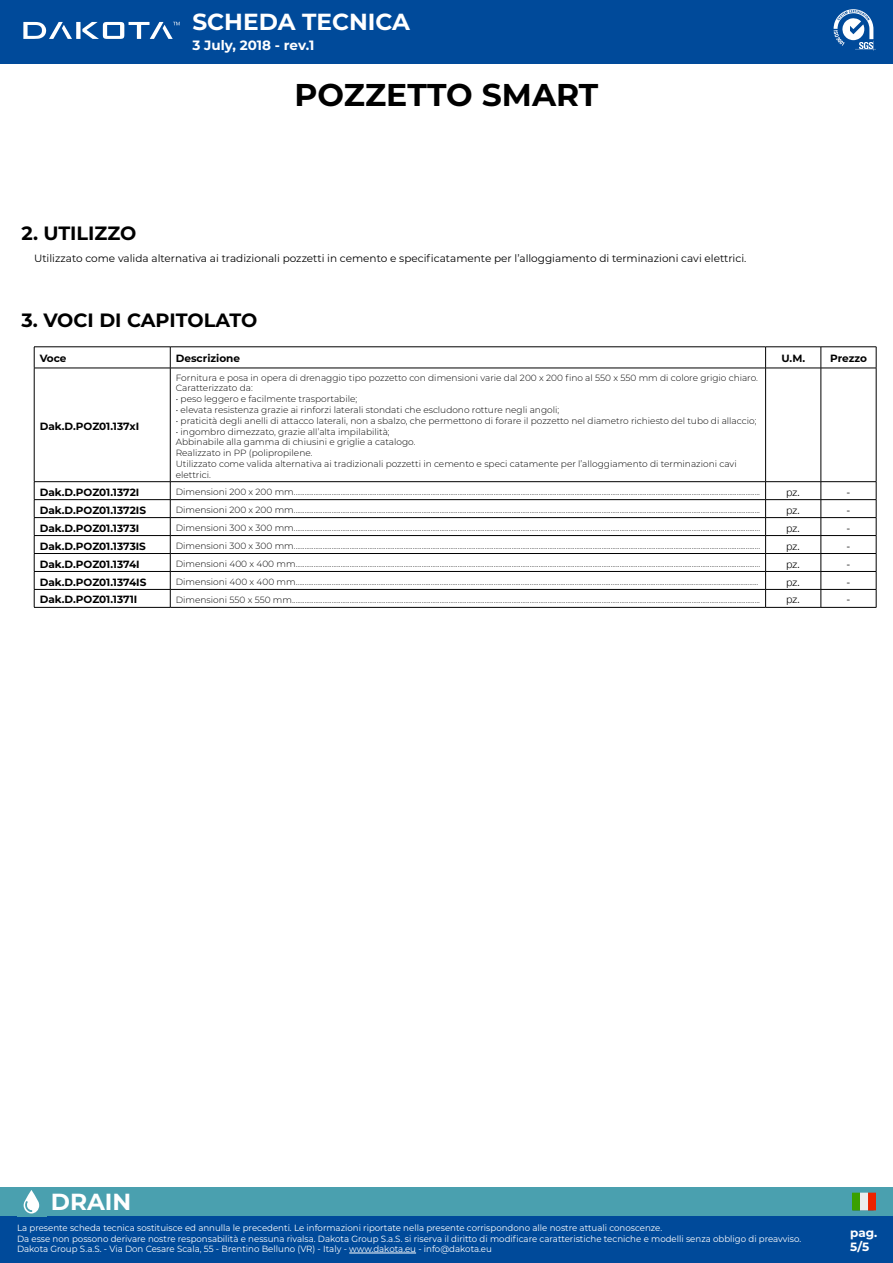
<style>
.page{position:relative;width:893px;height:1263px;background:#fff}
.page>*{position:absolute;margin:0;border:0;box-sizing:border-box;transform-origin:0 0}
.t1{font:700 31.5px "Montserrat";color:#000}
.t2{font:700 23.25px "Montserrat";color:#fff}
.t3{font:700 19.2px "Montserrat";color:#000}
.t4{font:700 13.5px "Montserrat";color:#fff}
.t5{font:700 12px/14.4px "Montserrat";color:#fff}
.t6{font:700 10.5px "Montserrat";color:#000}
.t7{font:10.5px "Montserrat";color:#000}
.t8{font:300 10.5px "Helvetica Neue";color:#000}
.t9{font:300 9px/10.8px "Montserrat";color:#000}
.t10{font:9px/10.5px "Montserrat";color:#fff;scale:.96 1}
</style>
<div class="page">
<div style="left:0;top:0;width:893px;height:64px;background:#004a9a"></div>
<svg style="left:834px;top:9px;width:42px;height:42px"></svg>
<div style="left:0;top:1216px;width:893px;height:47px;background:#004a9a"></div>
<div style="left:0;top:1187px;width:893px;height:29px;background:#4aa0af"></div>
<svg style="left:24px;top:1190px;width:15px;height:23px"></svg>
<svg style="left:852px;top:1193px;width:24px;height:17px"></svg>
<hr style="left:349px;top:1253px;width:67px;height:1px;background:#fff">
<div style="left:76px;top:22px;width:5px;height:17px;background:#fff"></div>
<svg style="left:23px;top:22px;width:49px;height:17px"></svg>
<svg style="left:82px;top:22px;width:98px;height:17px"></svg>
<hr style="left:34px;top:347px;width:136px;height:1px;background:#000">
<svg style="left:34px;top:347px;width:1px;height:21px"></svg>
<hr style="left:170px;top:347px;width:596px;height:1px;background:#000">
<svg style="left:170px;top:347px;width:1px;height:21px"></svg>
<hr style="left:766px;top:347px;width:55px;height:1px;background:#000">
<svg style="left:765px;top:347px;width:1px;height:21px"></svg>
<hr style="left:821px;top:347px;width:55px;height:1px;background:#000">
<svg style="left:821px;top:347px;width:1px;height:21px"></svg>
<svg style="left:876px;top:347px;width:1px;height:21px"></svg>
<hr style="left:34px;top:368px;width:136px;height:1px;background:#000">
<hr style="left:34px;top:368px;width:1px;height:113px;background:#000">
<hr style="left:170px;top:368px;width:596px;height:1px;background:#000">
<hr style="left:170px;top:368px;width:1px;height:113px;background:#000">
<hr style="left:766px;top:368px;width:55px;height:1px;background:#000">
<hr style="left:765px;top:368px;width:1px;height:113px;background:#000">
<hr style="left:821px;top:368px;width:55px;height:1px;background:#000">
<hr style="left:821px;top:368px;width:1px;height:113px;background:#000">
<hr style="left:876px;top:368px;width:1px;height:113px;background:#000">
<hr style="left:34px;top:481px;width:136px;height:1px;background:#000">
<hr style="left:170px;top:481px;width:596px;height:1px;background:#000">
<hr style="left:766px;top:481px;width:55px;height:1px;background:#000">
<hr style="left:821px;top:481px;width:55px;height:1px;background:#000">
<hr style="left:34px;top:499px;width:136px;height:1px;background:#000">
<hr style="left:170px;top:499px;width:596px;height:1px;background:#000">
<hr style="left:766px;top:499px;width:55px;height:1px;background:#000">
<hr style="left:821px;top:499px;width:55px;height:1px;background:#000">
<hr style="left:34px;top:517px;width:136px;height:1px;background:#000">
<hr style="left:170px;top:517px;width:596px;height:1px;background:#000">
<hr style="left:766px;top:517px;width:55px;height:1px;background:#000">
<hr style="left:821px;top:517px;width:55px;height:1px;background:#000">
<hr style="left:34px;top:535px;width:136px;height:1px;background:#000">
<hr style="left:170px;top:535px;width:596px;height:1px;background:#000">
<hr style="left:766px;top:535px;width:55px;height:1px;background:#000">
<hr style="left:821px;top:535px;width:55px;height:1px;background:#000">
<hr style="left:34px;top:553px;width:136px;height:1px;background:#000">
<hr style="left:170px;top:553px;width:596px;height:1px;background:#000">
<hr style="left:766px;top:553px;width:55px;height:1px;background:#000">
<hr style="left:821px;top:553px;width:55px;height:1px;background:#000">
<hr style="left:34px;top:571px;width:136px;height:1px;background:#000">
<hr style="left:170px;top:571px;width:596px;height:1px;background:#000">
<hr style="left:766px;top:571px;width:55px;height:1px;background:#000">
<hr style="left:821px;top:571px;width:55px;height:1px;background:#000">
<hr style="left:34px;top:589px;width:136px;height:1px;background:#000">
<svg style="left:34px;top:482px;width:1px;height:125px"></svg>
<hr style="left:170px;top:589px;width:596px;height:1px;background:#000">
<svg style="left:170px;top:482px;width:1px;height:125px"></svg>
<hr style="left:766px;top:589px;width:55px;height:1px;background:#000">
<svg style="left:765px;top:482px;width:1px;height:125px"></svg>
<hr style="left:821px;top:589px;width:55px;height:1px;background:#000">
<svg style="left:821px;top:482px;width:1px;height:125px"></svg>
<svg style="left:876px;top:482px;width:1px;height:125px"></svg>
<hr style="left:34px;top:607px;width:136px;height:1px;background:#000">
<hr style="left:170px;top:607px;width:596px;height:1px;background:#000">
<hr style="left:766px;top:607px;width:55px;height:1px;background:#000">
<hr style="left:821px;top:607px;width:55px;height:1px;background:#000">
<h2 class="t2" style="left:192px;top:5px;width:219px">SCHEDA TECNICA</h2>
<h3 class="t4" style="left:192px;top:35px;width:123px">3 July, 2018 - rev.1</h3>
<h1 class="t1" style="left:295px;top:72px;width:305px">POZZETTO SMART</h1>
<h3 class="t3" style="left:21px;top:220px;width:117px">2. UTILIZZO</h3>
<p class="t7" style="left:34px;top:251px;width:714px">Utilizzato come valida alternativa ai tradizionali pozzetti in cemento e specificatamente per l’alloggiamento di terminazioni cavi elettrici.</p>
<h3 class="t3" style="left:21px;top:306px;width:237px">3. VOCI DI CAPITOLATO</h3>
<p class="t6" style="left:40px;top:351px;width:28px">Voce</p>
<p class="t6" style="left:176px;top:351px;width:66px">Descrizione</p>
<p class="t6" style="left:781px;top:351px;width:25px">U.M.</p>
<p class="t6" style="left:830px;top:351px;width:38px">Prezzo</p>
<p class="t6" style="left:40px;top:419px;width:101px">Dak.D.POZ01.137xI</p>
<p class="t9" style="left:176px;top:372px;width:584px">Fornitura e posa in opera di drenaggio tipo pozzetto con dimensioni varie dal 200 x 200 fino al 550 x 550 mm di colore grigio chiaro.<br>Caratterizzato da:</p>
<p class="t9" style="left:176px;top:393px;width:183px">• peso leggero e facilmente trasportabile;</p>
<p class="t9" style="left:176px;top:404px;width:385px">• elevata resistenza grazie ai rinforzi laterali stondati che escludono rotture negli angoli;</p>
<p class="t9" style="left:176px;top:415px;width:582px">• praticità degli anelli di attacco laterali, non a sbalzo, che permettono di forare il pozzetto nel diametro richiesto del tubo di allaccio;</p>
<p class="t9" style="left:176px;top:426px;width:562px">• ingombro dimezzato, grazie all’alta impilabilità;<br>Abbinabile alla gamma di chiusini e griglie a catalogo.<br>Realizzato in PP (polipropilene.<br>Utilizzato come valida alternativa ai tradizionali pozzetti in cemento e speci catamente per l’alloggiamento di terminazioni cavi elettrici.</p>
<p class="t6" style="left:40px;top:484px;width:101px">Dak.D.POZ01.1372I</p>
<p class="t9" style="left:176px;top:486px;width:586px">Dimensioni 200 x 200 mm...................................................................................................................................................................................................................................................................</p>
<p class="t8" style="left:786px;top:483px;width:15px">pz.</p>
<p class="t8" style="left:847px;top:483px;width:5px">-</p>
<p class="t6" style="left:40px;top:502px;width:108px">Dak.D.POZ01.1372IS</p>
<p class="t9" style="left:176px;top:504px;width:586px">Dimensioni 200 x 200 mm...................................................................................................................................................................................................................................................................</p>
<p class="t8" style="left:786px;top:501px;width:15px">pz.</p>
<p class="t8" style="left:847px;top:501px;width:5px">-</p>
<p class="t6" style="left:40px;top:520px;width:101px">Dak.D.POZ01.1373I</p>
<p class="t9" style="left:176px;top:522px;width:586px">Dimensioni 300 x 300 mm...................................................................................................................................................................................................................................................................</p>
<p class="t8" style="left:786px;top:519px;width:15px">pz.</p>
<p class="t8" style="left:847px;top:519px;width:5px">-</p>
<p class="t6" style="left:40px;top:538px;width:108px">Dak.D.POZ01.1373IS</p>
<p class="t9" style="left:176px;top:540px;width:586px">Dimensioni 300 x 300 mm...................................................................................................................................................................................................................................................................</p>
<p class="t8" style="left:786px;top:537px;width:15px">pz.</p>
<p class="t8" style="left:847px;top:537px;width:5px">-</p>
<p class="t6" style="left:40px;top:556px;width:102px">Dak.D.POZ01.1374I</p>
<p class="t9" style="left:176px;top:558px;width:586px">Dimensioni 400 x 400 mm..................................................................................................................................................................................................................................................................</p>
<p class="t8" style="left:786px;top:555px;width:15px">pz.</p>
<p class="t8" style="left:847px;top:555px;width:5px">-</p>
<p class="t6" style="left:40px;top:574px;width:108px">Dak.D.POZ01.1374IS</p>
<p class="t9" style="left:176px;top:576px;width:584px">Dimensioni 400 x 400 mm.................................................................................................................................................................................................................................................................</p>
<p class="t8" style="left:786px;top:573px;width:15px">pz.</p>
<p class="t8" style="left:847px;top:573px;width:5px">-</p>
<p class="t6" style="left:40px;top:592px;width:99px">Dak.D.POZ01.1371I</p>
<p class="t9" style="left:176px;top:594px;width:586px">Dimensioni 550 x 550 mm....................................................................................................................................................................................................................................................................</p>
<p class="t8" style="left:786px;top:591px;width:15px">pz.</p>
<p class="t8" style="left:847px;top:591px;width:5px">-</p>
<h2 class="t2" style="left:51px;top:1184px;width:82px">DRAIN</h2>
<p class="t10" style="left:17px;top:1222px;width:818px">La presente scheda tecnica sostituisce ed annulla le precedenti. Le informazioni riportate nella presente corrispondono alle nostre attuali conoscenze.<br>Da esse non possono derivare nostre responsabilità e nessuna rivalsa. Dakota Group S.a.S. si riserva il diritto di modificare caratteristiche tecniche e modelli senza obbligo di preavviso.<br>Dakota Group S.a.S. - Via Don Cesare Scala, 55 - Brentino Belluno (VR) - Italy - www.dakota.eu - info@dakota.eu</p>
<h3 class="t5" style="left:850px;top:1225px;width:29px">pag.<br>5/5</h3>
</div>
